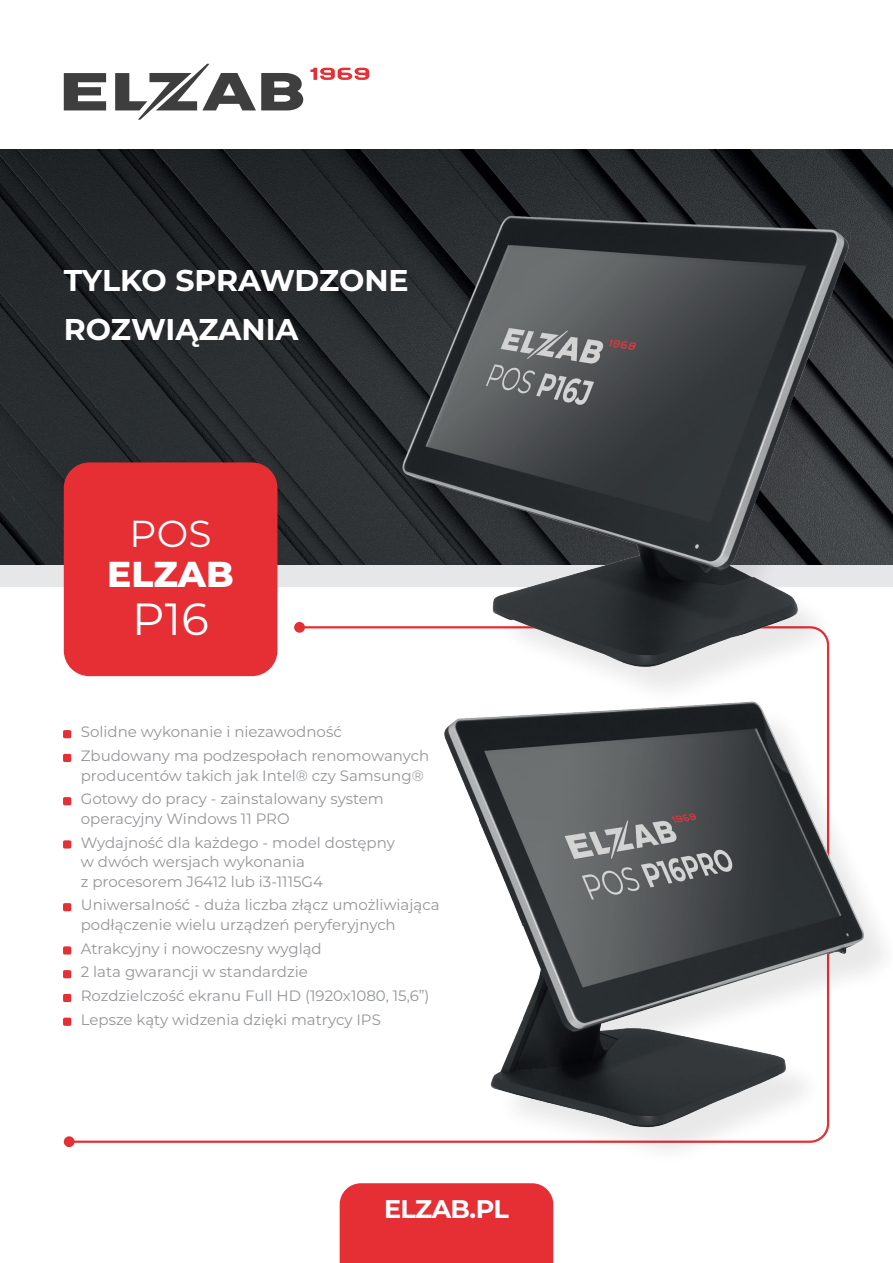
<style>
.page{position:relative;width:893px;height:1263px;background:#fff}
.page>*{position:absolute;margin:0;border:0;box-sizing:border-box;transform-origin:0 0}
.t1{font:45px "Montserrat";color:#fff}
.t2{font:37.5px "Montserrat";color:#fff}
.t3{font:800 36px "Montserrat";color:#fff}
.t4{font:700 30px/49.5px "Montserrat";color:#fff}
.t5{font:700 25.5px "Montserrat";letter-spacing:-.025em;color:#fff}
.t6{font:15px/23.7px "Montserrat";color:#939598}
</style>
<div class="page">
<img style="left:0;top:150px;width:893px;height:414px">
<svg style="left:64px;top:73px;width:42px;height:37px"></svg>
<svg style="left:115px;top:64px;width:188px;height:56px"></svg>
<svg style="left:310px;top:68px;width:59px;height:12px"></svg>
<div style="left:64px;top:462px;width:213px;height:214px;background:#e62f35;border-radius:26px"></div>
<div style="left:340px;top:1183px;width:213px;height:80px;background:#e62f35"></div>
<div style="left:64px;top:1136px;width:11px;height:11px;background:#e62f35;border-radius:50%"></div>
<img style="left:283px;top:195px;width:610px;height:463px">
<img style="left:283px;top:658px;width:601px;height:489px">
<h3 class="t4" style="left:64px;top:254px;width:346px">TYLKO SPRAWDZONE<br>ROZWIĄZANIA</h3>
<h2 class="t2" style="left:130px;top:508px;width:84px">POS</h2>
<h3 class="t3" style="left:107px;top:548px;width:128px">ELZAB</h3>
<h1 class="t1" style="left:132px;top:588px;width:78px">P16</h1>
<p class="t6" style="left:81px;top:720px;width:350px">Solidne wykonanie i niezawodność<br>Zbudowany ma podzespołach renomowanych</p>
<p class="t6" style="left:81px;top:763px;width:345px">producentów takich jak Intel® czy Samsung®<br>Gotowy do pracy - zainstalowany system</p>
<p class="t6" style="left:81px;top:806px;width:316px">operacyjny Windows 11 PRO<br>Wydajność dla każdego - model dostępny</p>
<p class="t6" style="left:81px;top:852px;width:244px;line-height:19.5px">w dwóch wersjach wykonania<br>z procesorem J6412 lub i3-1115G4</p>
<p class="t6" style="left:81px;top:895px;width:360px;line-height:19.5px">Uniwersalność - duża liczba złącz umożliwiająca podłączenie wielu urządzeń peryferyjnych</p>
<p class="t6" style="left:81px;top:936px;width:350px">Atrakcyjny i nowoczesny wygląd<br>2 lata gwarancji w standardzie<br>Rozdzielczość ekranu Full HD (1920x1080, 15,6”)<br>Lepsze kąty widzenia dzięki matrycy IPS</p>
<h3 class="t5" style="left:384px;top:1190px;width:126px">ELZAB.PL</h3>
</div>
